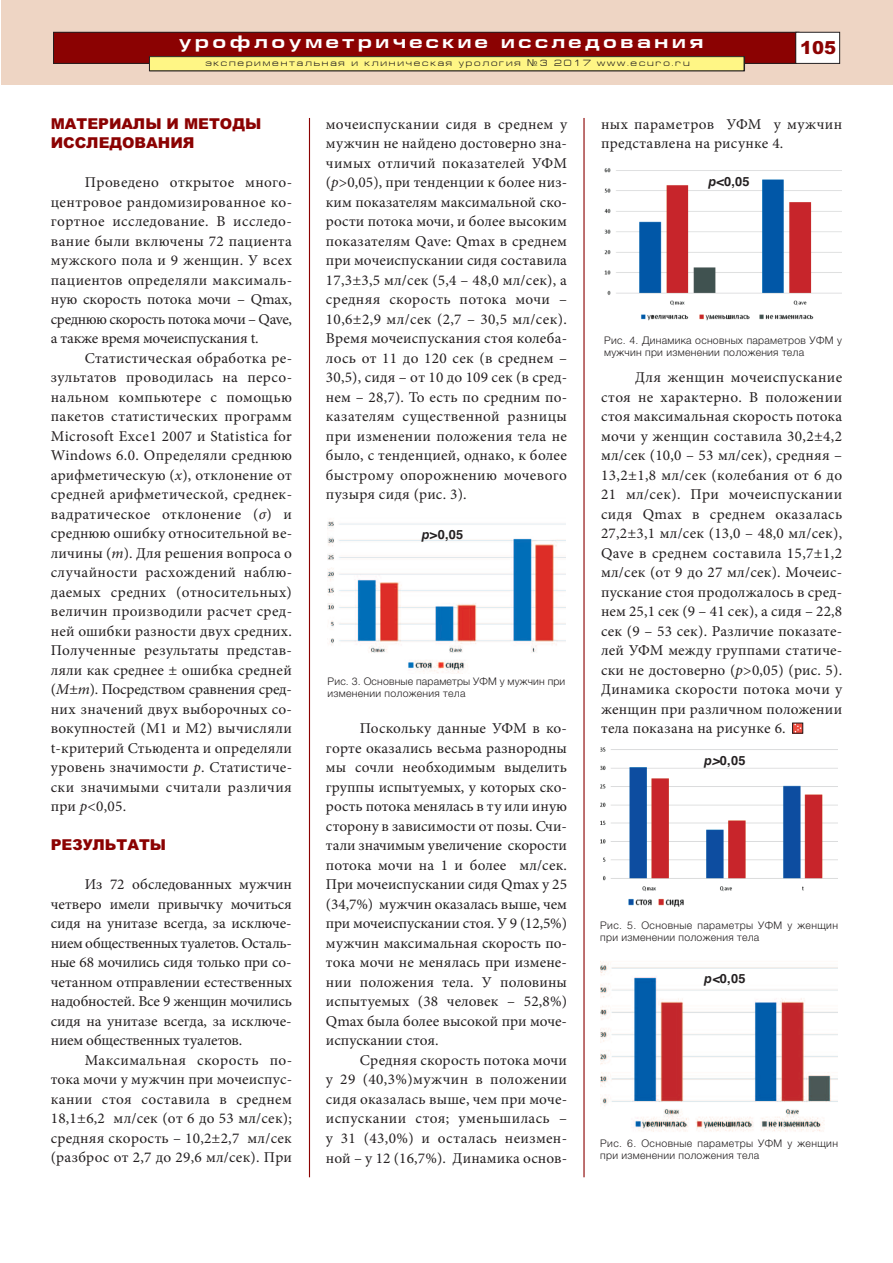
<style>
.page{position:relative;width:893px;height:1263px;background:#fff}
.page>*{position:absolute;margin:0;border:0;box-sizing:border-box;transform-origin:0 0}
.t1{font:700 18px "Europe Ext";letter-spacing:.2em;color:#fff}
.t2{font:900 18px "Arial";color:#8b0202}
.t3{font:15px/19.5px "Minion Pro";letter-spacing:.01em;color:#231f20;text-align:justify}
.t4{font:900 15px/19.5px "Arial";color:#8b0202}
.t5{font:700 12.75px "Helvetica";letter-spacing:.02em;color:#231f20}
.t6{font:300 10.5px/12px "Helvetica";letter-spacing:.025em;color:#231f20}
.t7{font:9px "Europe Ext Normal";letter-spacing:.2em;color:#231f20}
.s1{font-family:"Europe"}
.s2{font-style:italic}
</style>
<div class="page">
<div style="left:1px;top:0;width:892px;height:85px;background:#eed5c4"></div>
<div style="left:54px;top:32px;width:745px;height:31px;background:#8b0202"></div>
<div style="left:53px;top:32px;width:746px;height:32px;border:1px solid #231f20"></div>
<div style="left:796px;top:32px;width:44px;height:31px;background:#fff"></div>
<div style="left:795px;top:32px;width:45px;height:32px;border:1px solid #231f20"></div>
<div style="left:149px;top:57px;width:595px;height:14px;background:#fff685"></div>
<div style="left:149px;top:56px;width:595px;height:15px;border:1px solid #231f20"></div>
<hr style="left:309px;top:118px;width:1px;height:1059px;background:#8b0202">
<hr style="left:583px;top:118px;width:2px;height:1059px;background:#8b0202">
<div style="left:792px;top:723px;width:11px;height:10px;border:1px solid #231f20"></div>
<svg style="left:793px;top:722px;width:10px;height:11px"></svg>
<img style="left:328px;top:521px;width:237px;height:152px">
<img style="left:604px;top:168px;width:238px;height:153px">
<img style="left:600px;top:747px;width:238px;height:160px">
<img style="left:600px;top:961px;width:238px;height:171px">
<p class="t1" style="left:179px;top:31px;width:525px">урофлоуметрические исследования</p>
<p class="t2" style="left:800px;top:37px;width:38px">105</p>
<p class="t7" style="left:205px;top:57px;width:486px">экспериментальная и клиническая урология <span class="s1">¹</span>3 2017 www.ecuro.ru</p>
<p class="t7" style="left:207px;top:58px;width:486px">экспериментальная и клиническая урология <span class="s1">¹</span>2 2017 www.ecuro.ru</p>
<p class="t4" style="left:51px;top:114px;width:212px">МАТЕРИАЛЫ И МЕТОДЫ<br>ИССЛЕДОВАНИЯ</p>
<p class="t3" style="left:51px;top:174px;width:243px;text-indent:34px">Проведено открытое много&shy;центровое рандомизированное ко&shy;гортное исследование. В исследо&shy;вание были включены 72 пациента мужского пола и 9 женщин. У всех пациентов определяли максималь&shy;ную скорость потока мочи – Qmax, среднюю скорость потока мочи – Qave, а также время мочеиспускания t.</p>
<p class="t3" style="left:51px;top:349px;width:243px;text-indent:34px">Статистическая обработка ре&shy;зультатов проводилась на персо&shy;нальном компьютере с помощью пакетов статистических программ Мicrosoft Eхсе1 2007 и Statistiсa for Windows 6.0. Определяли среднюю арифметическую (<span class="s2">х</span>), отклонение от средней арифметической, среднек&shy;вадратическое отклонение (<span class="s2">σ</span>) и среднюю ошибку относительной ве&shy;личины (<span class="s2">m</span>). Для решения вопроса о случайности расхождений наблю&shy;даемых средних (относительных) величин производили расчет сред&shy;ней ошибки разности двух средних.<br>Полученные результаты представ&shy;ляли как среднее ± ошибка средней (<span class="s2">M±m</span>). Посредством сравнения сред&shy;них значений двух выборочных со&shy;вокупностей (М1 и М2) вычисляли t-критерий Стьюдента и определяли уровень значимости <span class="s2">р</span>. Статистиче&shy;ски значимыми считали различия при <span class="s2">р</span>&lt;0,05.</p>
<p class="t4" style="left:51px;top:835px;width:117px">РЕЗУЛЬТАТЫ</p>
<p class="t3" style="left:51px;top:876px;width:243px;text-indent:34px">Из 72 обследованных мужчин четверо имели привычку мочиться сидя на унитазе всегда, за исключе&shy;нием общественных туалетов. Осталь&shy;ные 68 мочились сидя только при со&shy;четанном отправлении естественных надобностей. Все 9 женщин мочились сидя на унитазе всегда, за исключе&shy;нием общественных туалетов.</p>
<p class="t3" style="left:51px;top:1051px;width:243px;text-indent:34px">Максимальная скорость по&shy;тока мочи у мужчин при мочеиспус&shy;кании стоя составила в среднем 18,1±6,2 мл/сек (от 6 до 53 мл/сек); средняя скорость – 10,2±2,7 мл/сек (разброс от 2,7 до 29,6 мл/сек). При</p>
<p class="t3" style="left:326px;top:116px;width:243px">мочеиспускании сидя в среднем у мужчин не найдено достоверно зна&shy;чимых отличий показателей УФМ (<span class="s2">p</span>&gt;0,05), при тенденции к более низ&shy;ким показателям максимальной ско&shy;рости потока мочи, и более высоким показателям Qave: Qmax в среднем при мочеиспускании сидя составила 17,3±3,5 мл/сек (5,4 – 48,0 мл/сек), а средняя скорость потока мочи – 10,6±2,9 мл/сек (2,7 – 30,5 мл/сек).<br>Время мочеиспускания стоя колеба&shy;лось от 11 до 120 сек (в среднем – 30,5), сидя – от 10 до 109 сек (в сред&shy;нем – 28,7). То есть по средним по&shy;казателям существенной разницы при изменении положения тела не было, с тенденцией, однако, к более быстрому опорожнению мочевого пузыря сидя (рис. 3).</p>
<p class="t5" style="left:422px;top:528px;width:43px"><span class="s2">р</span>&gt;0,05</p>
<p class="t6" style="left:328px;top:675px;width:239px">Рис. 3. Основные параметры УФМ у мужчин при изменении положения тела</p>
<p class="t3" style="left:326px;top:720px;width:243px;text-indent:34px">Поскольку данные УФМ в ко&shy;горте оказались весьма разнородны мы сочли необходимым выделить группы испытуемых, у которых ско&shy;рость потока менялась в ту или иную сторону в зависимости от позы. Счи&shy;тали значимым увеличение скорости потока мочи на 1 и более мл/сек.<br>При мочеиспускании сидя Qmax у 25 (34,7%) мужчин оказалась выше, чем при мочеиспускании стоя. У 9 (12,5%) мужчин максимальная скорость по&shy;тока мочи не менялась при измене&shy;нии положения тела. У половины испытуемых (38 человек – 52,8%)<br>Qmax была более высокой при моче&shy;испускании стоя.</p>
<p class="t3" style="left:326px;top:1052px;width:243px;text-indent:34px">Средняя скорость потока мочи у 29 (40,3%)мужчин в положении сидя оказалась выше, чем при моче&shy;испускании стоя; уменьшилась – у 31 (43,0%) и осталась неизмен&shy;ной – у 12 (16,7%). Динамика основ-</p>
<p class="t3" style="left:601px;top:116px;width:243px">ных параметров УФМ у мужчин представлена на рисунке 4.</p>
<p class="t5" style="left:708px;top:174px;width:43px"><span class="s2">р</span>&lt;0,05</p>
<p class="t6" style="left:604px;top:334px;width:239px">Рис. 4. Динамика основных параметров УФМ у мужчин при изменении положения тела</p>
<p class="t3" style="left:601px;top:369px;width:243px;text-indent:34px">Для женщин мочеиспускание стоя не характерно. В положении стоя максимальная скорость потока мочи у женщин составила 30,2±4,2 мл/сек (10,0 – 53 мл/сек), средняя – 13,2±1,8 мл/сек (колебания от 6 до 21 мл/сек). При мочеиспускании сидя Qmax в среднем оказалась 27,2±3,1 мл/сек (13,0 – 48,0 мл/сек), Qave в среднем составила 15,7±1,2 мл/сек (от 9 до 27 мл/сек). Мочеис&shy;пускание стоя продолжалось в сред&shy;нем 25,1 сек (9 – 41 сек), а сидя – 22,8 сек (9 – 53 сек). Различие показате&shy;лей УФМ между группами статиче&shy;ски не достоверно (<span class="s2">p</span>&gt;0,05) (рис. 5).<br>Динамика скорости потока мочи у женщин при различном положении тела показана на рисунке 6.</p>
<p class="t5" style="left:704px;top:753px;width:43px"><span class="s2">р&gt;</span>0,05</p>
<p class="t6" style="left:600px;top:918px;width:239px">Рис. 5. Основные параметры УФМ у женщин при изменении положения тела</p>
<p class="t5" style="left:704px;top:971px;width:43px"><span class="s2">р&lt;</span>0,05</p>
<p class="t6" style="left:600px;top:1137px;width:239px">Рис. 6. Основные параметры УФМ у женщин при изменении положения тела</p>
</div>
